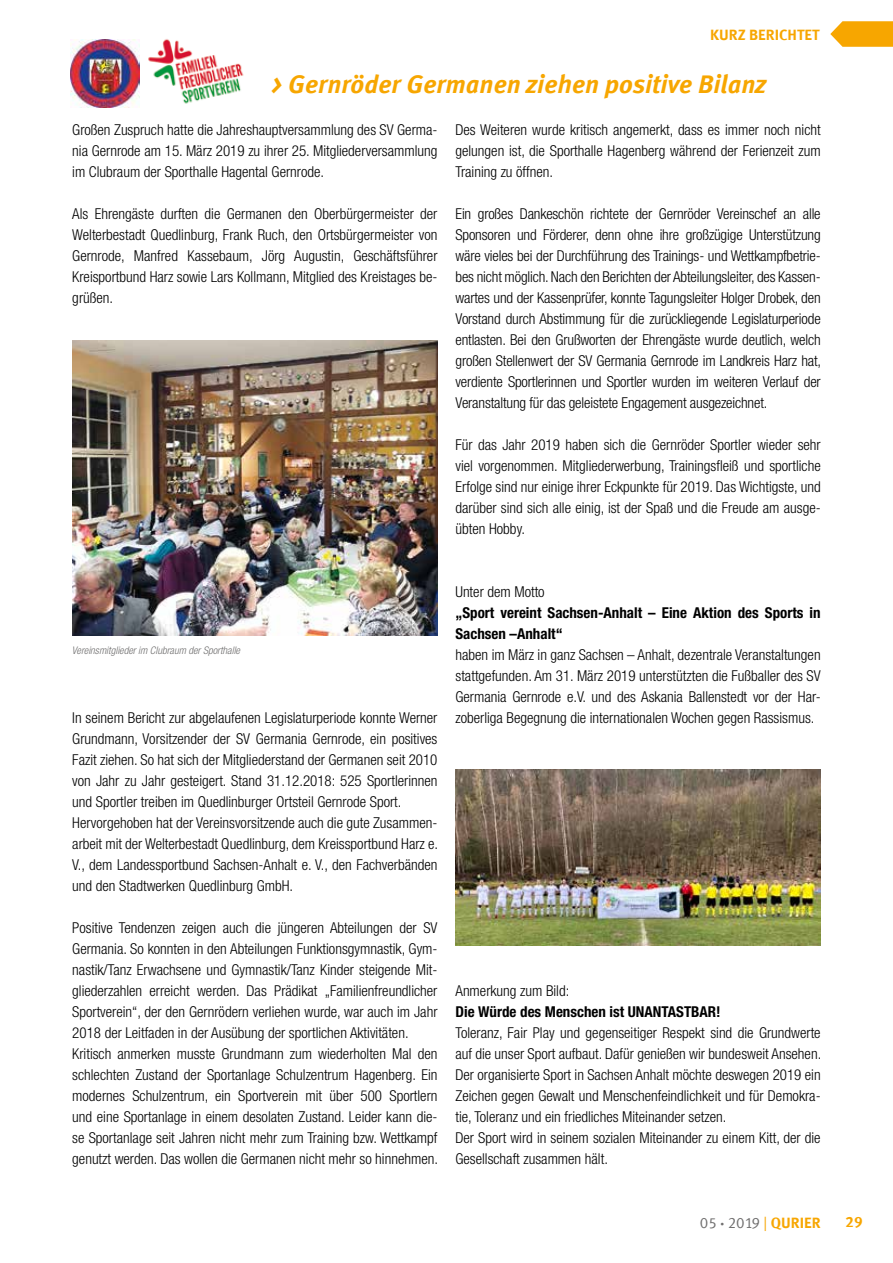
<style>
.page{position:relative;width:893px;height:1263px;background:#fff}
.page>*{position:absolute;margin:0;border:0;box-sizing:border-box;transform-origin:0 0}
.t1{font:italic 700 25.5px "Meta Offc Pro";color:#f7a600}
.t2{font:300 condensed 15px/21px "Helvetica Neue";color:#000;text-align:justify}
.t3{font:700 condensed 15px/21px "Helvetica Neue";color:#000}
.t4{font:700 15px "Meta Offc Pro";color:#f7a600}
.t5{font:15px "Meta Offc Pro Norm";color:#706f6f}
.t6{font:italic 300 condensed 10.5px "Helvetica Neue";color:#706f6f}
.s1{font-family:"Myriad Pro";font-weight:300}
.s2{color:#f7a600}
.s3{font-family:"Meta Offc Pro";font-weight:700;color:#f7a600}
</style>
<div class="page">
<img style="left:148px;top:39px;width:96px;height:65px">
<svg style="left:830px;top:21px;width:63px;height:26px;background:#f7b01e"></svg>
<img style="left:70px;top:39px;width:69px;height:69px">
<img style="left:455px;top:769px;width:366px;height:176px">
<img style="left:72px;top:340px;width:365px;height:296px">
<p class="t4" style="left:710px;top:23px;width:111px">KURZ BERICHTET</p>
<h1 class="t1" style="left:272px;top:64px;width:496px">&gt; Gernröder Germanen ziehen positive Bilanz</h1>
<p class="t2" style="left:72px;top:119px;width:367px">Großen Zuspruch hatte die Jahreshauptversammlung des SV Germa&shy;nia Gernrode am 15. März 2019 zu ihrer 25. Mitgliederversammlung im Clubraum der Sporthalle Hagental Gernrode.</p>
<p class="t2" style="left:72px;top:203px;width:367px">Als Ehrengäste durften die Germanen den Oberbürgermeister der Welterbestadt Quedlinburg, Frank Ruch, den Ortsbürgermeister von Gernrode, Manfred Kassebaum, Jörg Augustin, Geschäftsführer Kreisportbund Harz sowie Lars Kollmann, Mitglied des Kreistages be&shy;grüßen.</p>
<p class="t2" style="left:455px;top:119px;width:367px">Des Weiteren wurde kritisch angemerkt, dass es immer noch nicht gelungen ist, die Sporthalle Hagenberg während der Ferienzeit zum Training zu öffnen.</p>
<p class="t2" style="left:455px;top:203px;width:367px">Ein großes Dankeschön richtete der Gernröder Vereinschef an alle Sponsoren und Förderer, denn ohne ihre großzügige Unterstützung wäre vieles bei der Durchführung des Trainings- und Wettkampfbetrie&shy;bes nicht möglich. Nach den Berichten der Abteilungsleiter, des Kassen&shy;wartes und der Kassenprüfer, konnte Tagungsleiter Holger Drobek, den Vorstand durch Abstimmung für die zurückliegende Legislaturperiode entlasten. Bei den Grußworten der Ehrengäste wurde deutlich, welch großen Stellenwert der SV Germania Gernrode im Landkreis Harz hat, verdiente Sportlerinnen und Sportler wurden im weiteren Verlauf der Veranstaltung für das geleistete Engagement ausgezeichnet.</p>
<p class="t2" style="left:455px;top:434px;width:367px">Für das Jahr 2019 haben sich die Gernröder Sportler wieder sehr viel vorgenommen. Mitgliederwerbung, Trainingsfleiß und sportliche Erfolge sind nur einige ihrer Eckpunkte für 2019. Das Wichtigste, und darüber sind sich alle einig, ist der Spaß und die Freude am ausge&shy;übten Hobby.</p>
<p class="t6" style="left:72px;top:644px;width:170px">Vereinsmitglieder im Clubraum der Sporthalle</p>
<p class="t2" style="left:72px;top:707px;width:367px;text-align:left">In seinem Bericht zur abgelaufenen Legislaturperiode konnte Werner Grundmann, Vorsitzender der SV Germania Gernrode, ein positives Fazit ziehen. So hat sich der Mitgliederstand der Germanen seit 2010 von Jahr zu Jahr gesteigert. Stand 31.12.2018: 525 Sportlerinnen und Sportler treiben im Quedlinburger Ortsteil Gernrode Sport.<br>Hervorgehoben hat der Vereinsvorsitzende auch die gute Zusammen&shy;arbeit mit der Welterbestadt Quedlinburg, dem Kreissportbund Harz e.<br>V., dem Landessportbund Sachsen-Anhalt e. V., den Fachverbänden und den Stadtwerken Quedlinburg GmbH.</p>
<p class="t2" style="left:72px;top:917px;width:367px;text-align:left">Positive Tendenzen zeigen auch die jüngeren Abteilungen der SV Germania. So konnten in den Abteilungen Funktionsgymnastik, Gym&shy;nastik/Tanz Erwachsene und Gymnastik/Tanz Kinder steigende Mit&shy;gliederzahlen erreicht werden. Das Prädikat „Familienfreundlicher Sportverein“, der den Gernrödern verliehen wurde, war auch im Jahr 2018 der Leitfaden in der Ausübung der sportlichen Aktivitäten.<br>Kritisch anmerken musste Grundmann zum wiederholten Mal den schlechten Zustand der Sportanlage Schulzentrum Hagenberg. Ein modernes Schulzentrum, ein Sportverein mit über 500 Sportlern und eine Sportanlage in einem desolaten Zustand. Leider kann die&shy;se Sportanlage seit Jahren nicht mehr zum Training bzw. Wettkampf genutzt werden. Das wollen die Germanen nicht mehr so hinnehmen.</p>
<p class="t2" style="left:455px;top:581px;width:91px">Unter dem Motto</p>
<p class="t3" style="left:455px;top:602px;width:367px">„Sport vereint Sachsen-Anhalt – Eine Aktion des Sports in<br>Sachsen –Anhalt“</p>
<p class="t2" style="left:455px;top:644px;width:367px">haben im März in ganz Sachsen – Anhalt, dezentrale Veranstaltungen stattgefunden. Am 31. März 2019 unterstützten die Fußballer des SV Germania Gernrode e.V. und des Askania Ballenstedt vor der Har&shy;zoberliga Begegnung die internationalen Wochen gegen Rassismus.</p>
<p class="t2" style="left:455px;top:980px;width:115px">Anmerkung zum Bild:</p>
<p class="t3" style="left:455px;top:1001px;width:267px">Die Würde des Menschen ist UNANTASTBAR!</p>
<p class="t2" style="left:455px;top:1022px;width:367px;text-align:left">Toleranz, Fair Play und gegenseitiger Respekt sind die Grundwerte auf die unser Sport aufbaut. Dafür genießen wir bundesweit Ansehen.<br>Der organisierte Sport in Sachsen Anhalt möchte deswegen 2019 ein Zeichen gegen Gewalt und Menschenfeindlichkeit und für Demokra&shy;tie, Toleranz und ein friedliches Miteinander setzen.<br>Der Sport wird in seinem sozialen Miteinander zu einem Kitt, der die Gesellschaft zusammen hält.</p>
<p class="t5" style="left:700px;top:1211px;width:122px">05 <span class="s1">•</span> 2019 <span class="s2">|</span> <span class="s3">QURIER</span></p>
<p class="t4" style="left:846px;top:1210px;width:19px">29</p>
</div>
